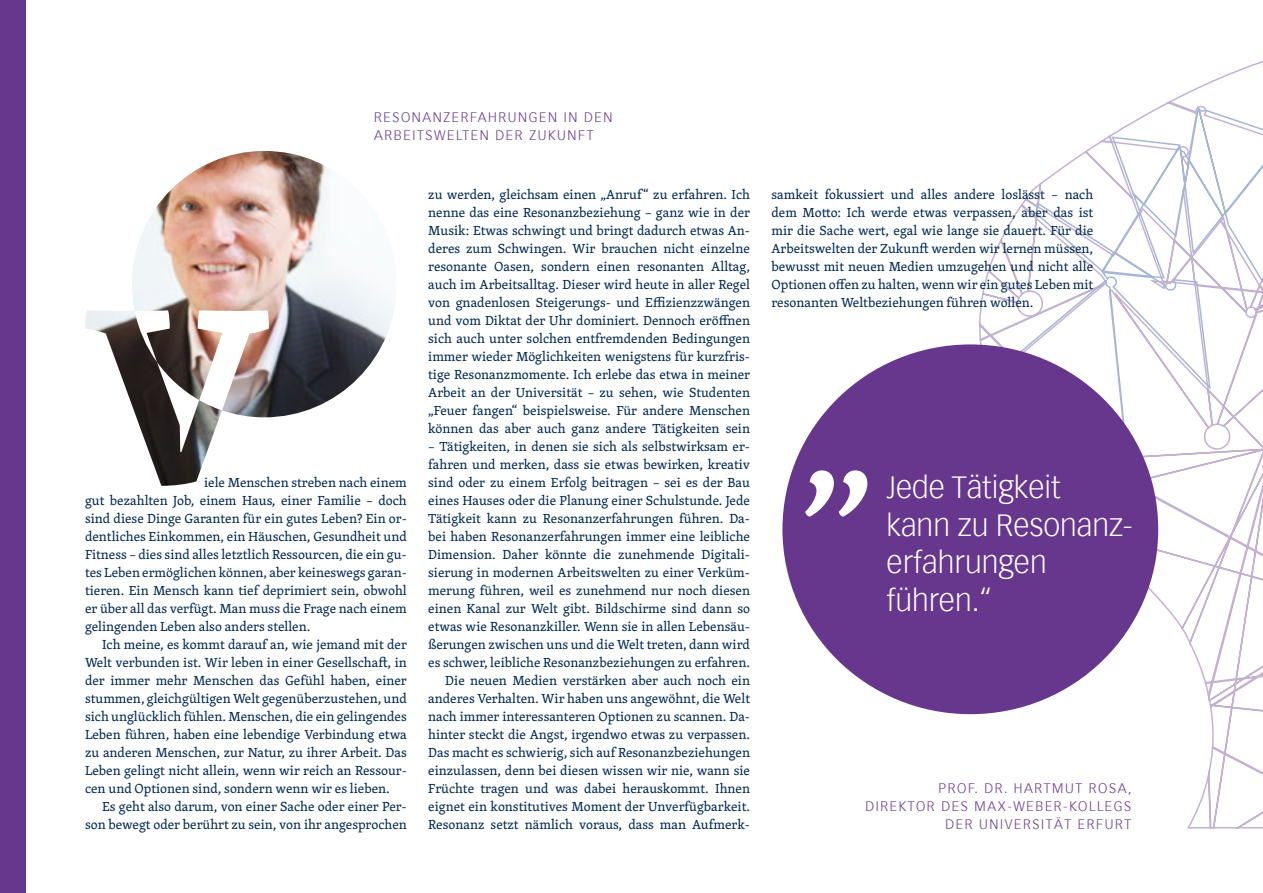
<style>
.page{position:relative;width:1263px;height:893px;background:#fff}
.page>*{position:absolute;margin:0;border:0;box-sizing:border-box;transform-origin:0 0}
.t1{font:183px "Skolar";color:#fff}
.t2{font:300 30px/37.5px "Vectora LH";color:#fff}
.t3{font:13.5px/18px "Skolar";color:#002851;text-align:justify}
.t4{font:300 13.5px/18px "Vectora LH";letter-spacing:.12em;color:#66378d;text-align:right}
</style>
<div class="page">
<svg style="left:979px;top:219px;width:284px;height:610px"></svg>
<svg style="left:1012px;top:61px;width:251px;height:597px"></svg>
<div style="left:782px;top:344px;width:376px;height:370px;background:#66378d;border-radius:50%"></div>
<div style="left:0;top:0;width:26px;height:893px;background:#66378d"></div>
<img style="left:85px;top:151px;width:310px;height:335px">
<p class="t4" style="left:374px;top:108px;width:240px;text-align:left">RESONANZERFAHRUNGEN IN DEN<br>ARBEITSWELTEN DER ZUKUNFT</p>
<p class="t3" style="left:85px;top:473px;width:323px;text-indent:119px">iele Menschen streben nach einem gut bezahlten Job, einem Haus, einer Familie – doch sind diese Dinge Garanten für ein gutes Leben? Ein or&shy;dentliches Einkommen, ein Häuschen, Gesundheit und Fitness – dies sind alles letztlich Ressourcen, die ein gu&shy;tes Leben ermöglichen können, aber keineswegs garan&shy;tieren. Ein Mensch kann tief deprimiert sein, obwohl er über all das verfügt. Man muss die Frage nach einem gelingenden Leben also anders stellen.</p>
<p class="t3" style="left:85px;top:635px;width:323px;text-indent:17px">Ich meine, es kommt darauf an, wie jemand mit der Welt verbunden ist. Wir leben in einer Gesellschaft, in der immer mehr Menschen das Gefühl haben, einer stummen, gleichgültigen Welt gegenüberzustehen, und sich unglücklich fühlen. Menschen, die ein gelingendes Leben führen, haben eine lebendige Verbindung etwa zu anderen Menschen, zur Natur, zu ihrer Arbeit. Das Leben gelingt nicht allein, wenn wir reich an Ressour&shy;cen und Optionen sind, sondern wenn wir es lieben.</p>
<p class="t3" style="left:85px;top:797px;width:323px;text-align:right">Es geht also darum, von einer Sache oder einer Per&shy;son bewegt oder berührt zu sein, von ihr angesprochen</p>
<p class="t3" style="left:428px;top:185px;width:323px">zu werden, gleichsam einen „Anruf “ zu erfahren. Ich nenne das eine Resonanzbeziehung – ganz wie in der Musik: Etwas schwingt und bringt dadurch etwas An&shy;deres zum Schwingen. Wir brauchen nicht einzelne resonante Oasen, sondern einen resonanten Alltag, auch im Arbeitsalltag. Dieser wird heute in aller Regel von gnadenlosen Steigerungs- und Effizienzzwängen und vom Diktat der Uhr dominiert. Dennoch eröffnen sich auch unter solchen entfremdenden Bedingungen immer wieder Möglichkeiten wenigstens für kurzfris&shy;tige Resonanzmomente. Ich erlebe das etwa in meiner Arbeit an der Universität – zu sehen, wie Studenten „Feuer fangen“ beispielsweise. Für andere Menschen können das aber auch ganz andere Tätigkeiten sein</p>
<p class="t3" style="left:428px;top:437px;width:323px;text-align:right">– Tätigkeiten, in denen sie sich als selbstwirksam er&shy;fahren und merken, dass sie etwas bewirken, kreativ sind oder zu einem Erfolg beitragen – sei es der Bau eines Hauses oder die Planung einer Schulstunde. Jede Tätigkeit kann zu Resonanzerfahrungen führen. Da&shy;bei haben Resonanzerfahrungen immer eine leibliche Dimension. Daher könnte die zunehmende Digitali&shy;sierung in modernen Arbeitswelten zu einer Verküm&shy;merung führen, weil es zunehmend nur noch diesen einen Kanal zur Welt gibt. Bildschirme sind dann so etwas wie Resonanzkiller. Wenn sie in allen Lebensäu&shy;ßerungen zwischen uns und die Welt treten, dann wird es schwer, leibliche Resonanzbeziehungen zu erfahren.<br>Die neuen Medien verstärken aber auch noch ein anderes Verhalten. Wir haben uns angewöhnt, die Welt nach immer interessanteren Optionen zu scannen. Da&shy;hinter steckt die Angst, irgendwo etwas zu verpassen.<br>Das macht es schwierig, sich auf Resonanzbeziehungen einzulassen, denn bei diesen wissen wir nie, wann sie Früchte tragen und was dabei herauskommt. Ihnen eignet ein konstitutives Moment der Unverfügbarkeit.<br>Resonanz setzt nämlich voraus, dass man Aufmerk-</p>
<p class="t3" style="left:771px;top:185px;width:323px">samkeit fokussiert und alles andere loslässt – nach dem Motto: Ich werde etwas verpassen, aber das ist mir die Sache wert, egal wie lange sie dauert. Für die Arbeitswelten der Zukunft werden wir lernen müssen, bewusst mit neuen Medien umzugehen und nicht alle Optionen offen zu halten, wenn wir ein gutes Leben mit resonanten Weltbeziehungen führen wollen.</p>
<h1 class="t1" style="left:799px;top:294px;width:77px">„</h1>
<h2 class="t2" style="left:887px;top:469px;width:248px">Jede Tätigkeit<br>kann zu Resonanz&shy;erfahrungen führen.“</h2>
<p class="t4" style="left:865px;top:779px;width:268px">PROF. DR. HARTMUT ROSA,<br>DIREKTOR DES MAX-WEBER-KOLLEGS<br>DER UNIVERSITÄT ERFURT</p>
</div>
